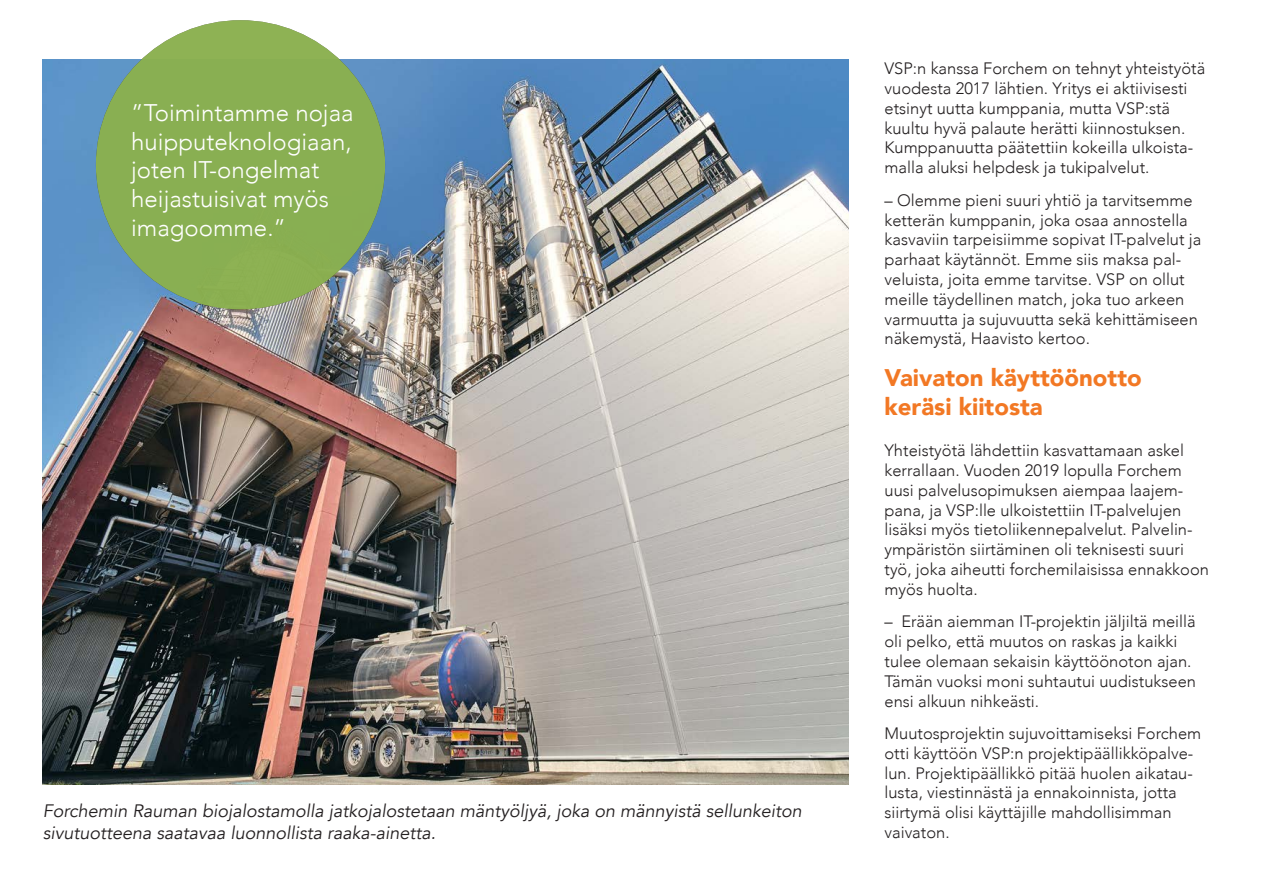
<style>
.page{position:relative;width:1263px;height:893px;background:#fff}
.page>*{position:absolute;margin:0;border:0;box-sizing:border-box;transform-origin:0 0}
.Leipis_musta{font:300 24px/28.8px "Avenir";color:#fff}
.t1{font:900 24px "Avenir";color:#f27824}
.t2{font:italic 18px/21.6px "Avenir";color:#231f20}
.Leipis_musta-2{font:300 16.5px/19.8px "Avenir";color:#231f20}
</style>
<div class="page">
<img style="left:43px;top:60px;width:806px;height:725px">
<div style="left:96px;top:20px;width:289px;height:289px;background:#89af52;border-radius:50%"></div>
<p class="Leipis_musta" style="left:131px;top:98px;width:224px">”Toimintamme nojaa huipputeknologiaan, joten IT-ongelmat heijastuisivat myös imagoomme.”</p>
<p class="t2" style="left:43px;top:801px;width:761px">Forchemin Rauman biojalostamolla jatkojalostetaan mäntyöljyä, joka on männyistä sellunkeiton sivutuotteena saatavaa luonnollista raaka-ainetta.</p>
<p class="Leipis_musta-2" style="left:884px;top:59px;width:322px">VSP:n kanssa Forchem on tehnyt yhteistyötä vuodesta 2017 lähtien. Yritys ei aktiivisesti etsinyt uutta kumppania, mutta VSP:stä kuultu hyvä palaute herätti kiinnostuksen.<br>Kumppanuutta päätettiin kokeilla ulkoista&shy;malla aluksi helpdesk ja tukipalvelut.</p>
<p class="Leipis_musta-2" style="left:884px;top:190px;width:318px">– Olemme pieni suuri yhtiö ja tarvitsemme ketterän kumppanin, joka osaa annostella kasvaviin tarpeisiimme sopivat IT-palvelut ja parhaat käytännöt. Emme siis maksa pal&shy;veluista, joita emme tarvitse. VSP on ollut meille täydellinen match, joka tuo arkeen varmuutta ja sujuvuutta sekä kehittämiseen näkemystä, Haavisto kertoo.</p>
<p class="t1" style="left:884px;top:357px;width:259px">Vaivaton käyttöönotto</p>
<p class="t1" style="left:884px;top:386px;width:160px">keräsi kiitosta</p>
<p class="Leipis_musta-2" style="left:884px;top:441px;width:326px">Yhteistyötä lähdettiin kasvattamaan askel kerrallaan. Vuoden 2019 lopulla Forchem uusi palvelusopimuksen aiempaa laajem&shy;pana, ja VSP:lle ulkoistettiin IT-palvelujen lisäksi myös tietoliikennepalvelut. Palvelin&shy;ympäristön siirtäminen oli teknisesti suuri työ, joka aiheutti forchemilaisissa ennakkoon myös huolta.</p>
<p class="Leipis_musta-2" style="left:884px;top:612px;width:313px">– Erään aiemman IT-projektin jäljiltä meillä oli pelko, että muutos on raskas ja kaikki tulee olemaan sekaisin käyttöönoton ajan.<br>Tämän vuoksi moni suhtautui uudistukseen ensi alkuun nihkeästi.</p>
<p class="Leipis_musta-2" style="left:884px;top:723px;width:318px">Muutosprojektin sujuvoittamiseksi Forchem otti käyttöön VSP:n projektipäällikköpalve&shy;lun. Projektipäällikkö pitää huolen aikatau&shy;lusta, viestinnästä ja ennakoinnista, jotta siirtymä olisi käyttäjille mahdollisimman vaivaton.</p>
</div>
